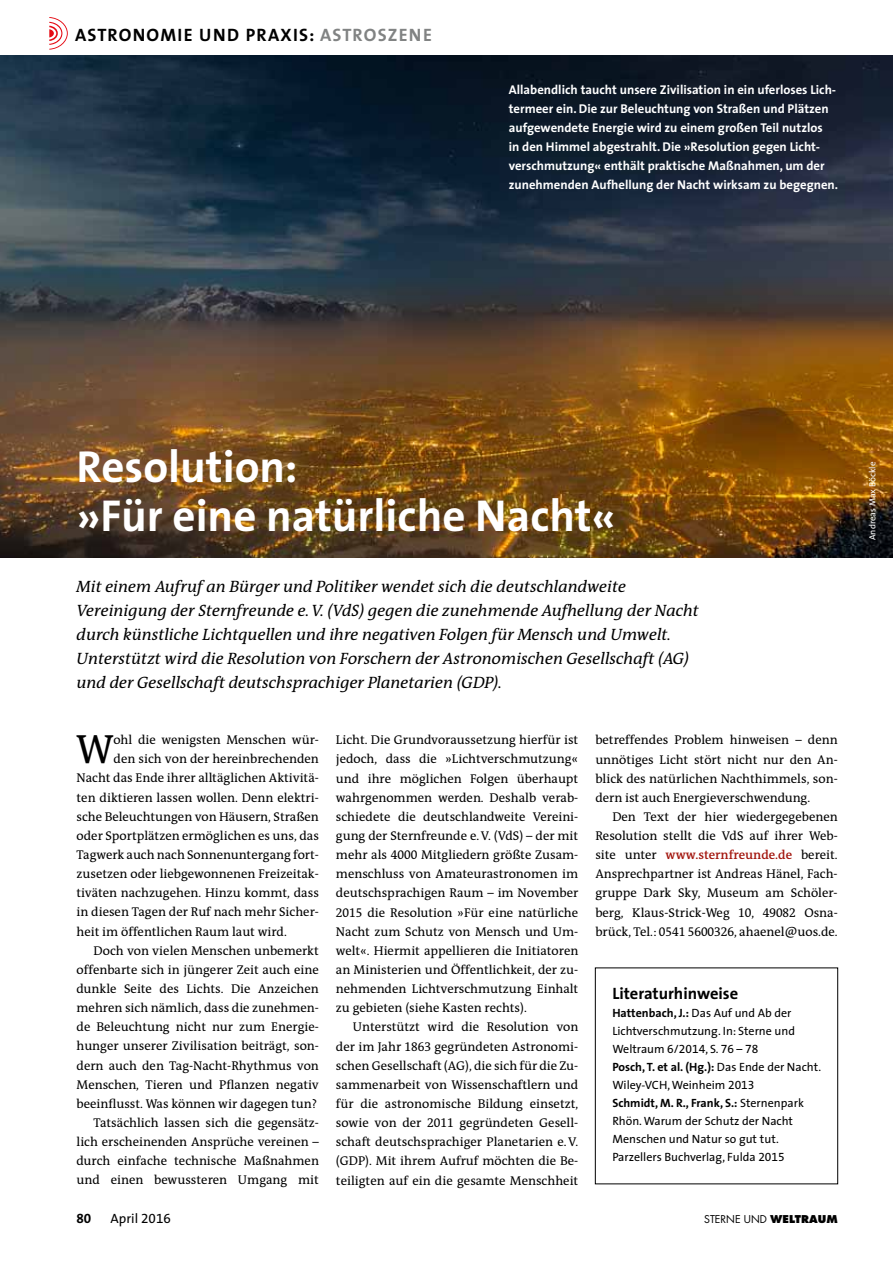
<style>
.page{position:relative;width:893px;height:1263px;background:#fff}
.page>*{position:absolute;margin:0;border:0;box-sizing:border-box;transform-origin:0 0}
.t1{font:700 45px/49.5px "The Sans";color:#fff}
.t2{font:41.1px "The Antiqua B5";color:#000}
.t3{font:700 18px "The Sans";letter-spacing:.07em;color:#000}
.t4{font:italic 16.5px/24px "The Antiqua B5 i";color:#000}
.t5{font:700 16.5px "The Sans";color:#000}
.t6{font:13.5px "The Sans";color:#000}
.t7{font:13.5px "The Sans Bold Expert";color:#000}
.t8{font:12.75px/19.2px "The Antiqua B5";color:#000;text-align:justify}
.t9{font:700 12.75px/19.2px "The Sans";color:#fff}
.t10{font:600 12.75px "The Antiqua B6";color:#a2140c}
.t11{font:12px/18px "The Sans";color:#000}
.t12{font:10.5px "Futura";color:#000}
.t13{font:9px "The Sans";color:#fff}
.s1{color:#818383}
.s2{font-family:"The Antiqua B5 c Caps"}
.s3{font-family:"The Antiqua B5";font-weight:400;color:#000}
.s4{font-weight:700}
.s5{font-family:"The Sans Expert"}
.s6{font-weight:800}
</style>
<div class="page">
<svg style="left:49px;top:17px;width:19px;height:33px"></svg>
<img style="left:0;top:55px;width:893px;height:502px">
<div style="left:595px;top:967px;width:243px;height:217px;border:1px solid #000"></div>
<h3 class="t3" style="left:75px;top:24px;width:358px">Astronomie und praxis: <span class="s1">astroszene</span></h3>
<p class="t9" style="left:509px;top:80px;width:331px">Allabendlich taucht unsere Zivilisation in ein uferloses Lich&shy;termeer ein. Die zur Beleuchtung von Straßen und Plätzen aufgewendete Energie wird zu einem großen Teil nutzlos<br>in den Himmel abgestrahlt. Die »Resolution gegen Licht&shy;verschmutzung« enthält praktische Maßnahmen, um der zunehmenden Aufhellung der Nacht wirksam zu begegnen.</p>
<h1 class="t1" style="left:77px;top:442px;width:541px">Resolution:<br>»Für eine natürliche Nacht«</h1>
<p class="t4" style="left:77px;top:575px;width:624px">Mit einem Aufruf an Bürger und Politiker wendet sich die deutschlandweite Vereinigung der Sternfreunde e.V. (VdS) gegen die zunehmende Aufhellung der Nacht durch künstliche Lichtquellen und ihre negativen Folgen für Mensch und Umwelt.<br>Unterstützt wird die Resolution von Forschern der Astronomischen Gesellschaft (AG) und der Gesellschaft deutschsprachiger Planetarien (GDP).</p>
<h2 class="t2" style="left:76px;top:728px;width:39px">W</h2>
<p class="t8" style="left:114px;top:731px;width:207px">ohl die wenigsten Menschen wür-</p>
<p class="t8" style="left:114px;top:750px;width:207px">den sich von der hereinbrechenden</p>
<p class="t8" style="left:77px;top:769px;width:244px">Nacht das Ende ihrer alltäglichen Aktivitä-</p>
<p class="t8" style="left:77px;top:788px;width:244px">ten diktieren lassen wollen. Denn elektri-</p>
<p class="t8" style="left:77px;top:807px;width:244px">sche Beleuchtungen von Häusern, Straßen</p>
<p class="t8" style="left:77px;top:826px;width:244px">oder Sportplätzen ermöglichen es uns, das</p>
<p class="t8" style="left:77px;top:846px;width:244px">Tagwerk auch nach Sonnenuntergang fort-</p>
<p class="t8" style="left:77px;top:865px;width:244px">zusetzen oder liebgewonnenen Freizeitak-</p>
<p class="t8" style="left:77px;top:884px;width:244px">tiväten nachzugehen. Hinzu kommt, dass</p>
<p class="t8" style="left:77px;top:903px;width:244px">in diesen Tagen der Ruf nach mehr Sicher-</p>
<p class="t8" style="left:77px;top:922px;width:212px">heit im öffentlichen Raum laut wird.</p>
<p class="t8" style="left:94px;top:941px;width:227px">Doch von vielen Menschen unbemerkt</p>
<p class="t8" style="left:77px;top:960px;width:244px">offenbarte sich in jüngerer Zeit auch eine</p>
<p class="t8" style="left:77px;top:980px;width:244px">dunkle Seite des Lichts. Die Anzeichen</p>
<p class="t8" style="left:77px;top:999px;width:244px">mehren sich nämlich, dass die zunehmen-</p>
<p class="t8" style="left:77px;top:1018px;width:244px">de Beleuchtung nicht nur zum Energie-</p>
<p class="t8" style="left:77px;top:1037px;width:244px">hunger unserer Zivilisation beiträgt, son-</p>
<p class="t8" style="left:77px;top:1056px;width:244px">dern auch den Tag-Nacht-Rhythmus von</p>
<p class="t8" style="left:77px;top:1075px;width:244px">Menschen, Tieren und Pflanzen negativ</p>
<p class="t8" style="left:77px;top:1094px;width:242px">beeinflusst. Was können wir dagegen tun?</p>
<p class="t8" style="left:94px;top:1114px;width:227px">Tatsächlich lassen sich die gegensätz-</p>
<p class="t8" style="left:77px;top:1133px;width:244px">lich erscheinenden Ansprüche vereinen –</p>
<p class="t8" style="left:77px;top:1152px;width:244px">durch einfache technische Maßnahmen</p>
<p class="t8" style="left:77px;top:1171px;width:244px">und einen bewussteren Umgang mit</p>
<p class="t8" style="left:336px;top:731px;width:244px">Licht. Die Grundvoraussetzung hierfür ist jedoch, dass die »Lichtverschmutzung« und ihre möglichen Folgen überhaupt wahrgenommen werden. Deshalb verab&shy;schiedete die deutschlandweite Vereini&shy;gung der Sternfreunde e.V. (VdS) – der mit mehr als <span class="s2">4000</span> Mitgliedern größte Zusam&shy;menschluss von Amateurastronomen im deutschsprachigen Raum – im November <span class="s2">2015</span> die Resolution »Für eine natürliche Nacht zum Schutz von Mensch und Um&shy;welt«. Hiermit appellieren die Initiatoren an Ministerien und Öffentlichkeit, der zu&shy;nehmenden Lichtverschmutzung Einhalt zu gebieten (siehe Kasten rechts).</p>
<p class="t8" style="left:336px;top:1018px;width:244px;text-indent:17px">Unterstützt wird die Resolution von der im Jahr <span class="s2">1863</span> gegründeten Astronomi&shy;schen Gesellschaft (AG), die sich für die Zu&shy;sammenarbeit von Wissenschaftlern und für die astronomische Bildung einsetzt, sowie von der <span class="s2">2011</span> gegründeten Gesell&shy;schaft deutschsprachiger Planetarien e.V. (GDP). Mit ihrem Aufruf möchten die Be&shy;teiligten auf ein die gesamte Menschheit</p>
<p class="t8" style="left:595px;top:731px;width:244px">betreffendes Problem hinweisen – denn unnötiges Licht stört nicht nur den An&shy;blick des natürlichen Nachthimmels, son&shy;dern ist auch Energieverschwendung.</p>
<p class="t8" style="left:595px;top:807px;width:244px;text-align:right">Den Text der hier wiedergegebenen<br>Resolution stellt die VdS auf ihrer Web-</p>
<p class="t10" style="left:595px;top:848px;width:244px"><span class="s3">site unter</span> www.sternfreunde.de <span class="s3">bereit.</span></p>
<p class="t8" style="left:595px;top:865px;width:244px">Ansprechpartner ist Andreas Hänel, Fach&shy;gruppe Dark Sky, Museum am Schöler&shy;berg, Klaus-Strick-Weg <span class="s2">10</span>, <span class="s2">49082</span> Osna&shy;brück, Tel.: <span class="s2">0541 5600326</span>, ahaenel@uos.de.</p>
<p class="t5" style="left:612px;top:983px;width:127px">Literaturhinweise</p>
<p class="t11" style="left:612px;top:1004px;width:210px"><span class="s4">Hattenbach, J.:</span> Das Auf und Ab der Lichtverschmutzung. In: Sterne und Weltraum <span class="s5">6</span>/<span class="s5">2014</span>, S. <span class="s5">76</span> – <span class="s5">78<br></span><span class="s4">Posch, T. et al. (Hg.):</span> Das Ende der Nacht.<br>Wiley-VCH, Weinheim <span class="s5">2013<br></span><span class="s4">Schmidt, M. R., Frank, S.:</span> Sternenpark Rhön. Warum der Schutz der Nacht Menschen und Natur so gut tut.<br>Parzellers Buchverlag, Fulda <span class="s5">2015</span></p>
<p class="t7" style="left:77px;top:1210px;width:16px">80</p>
<p class="t6" style="left:111px;top:1210px;width:62px">April <span class="s5">2016</span></p>
<p class="t12" style="left:704px;top:1212px;width:135px">STERNE UND <span class="s6">WELTRAUM</span></p>
<p class="t13" style="left:866px;top:540px;width:80px;rotate:-90deg">Andreas Max Böckle</p>
</div>
